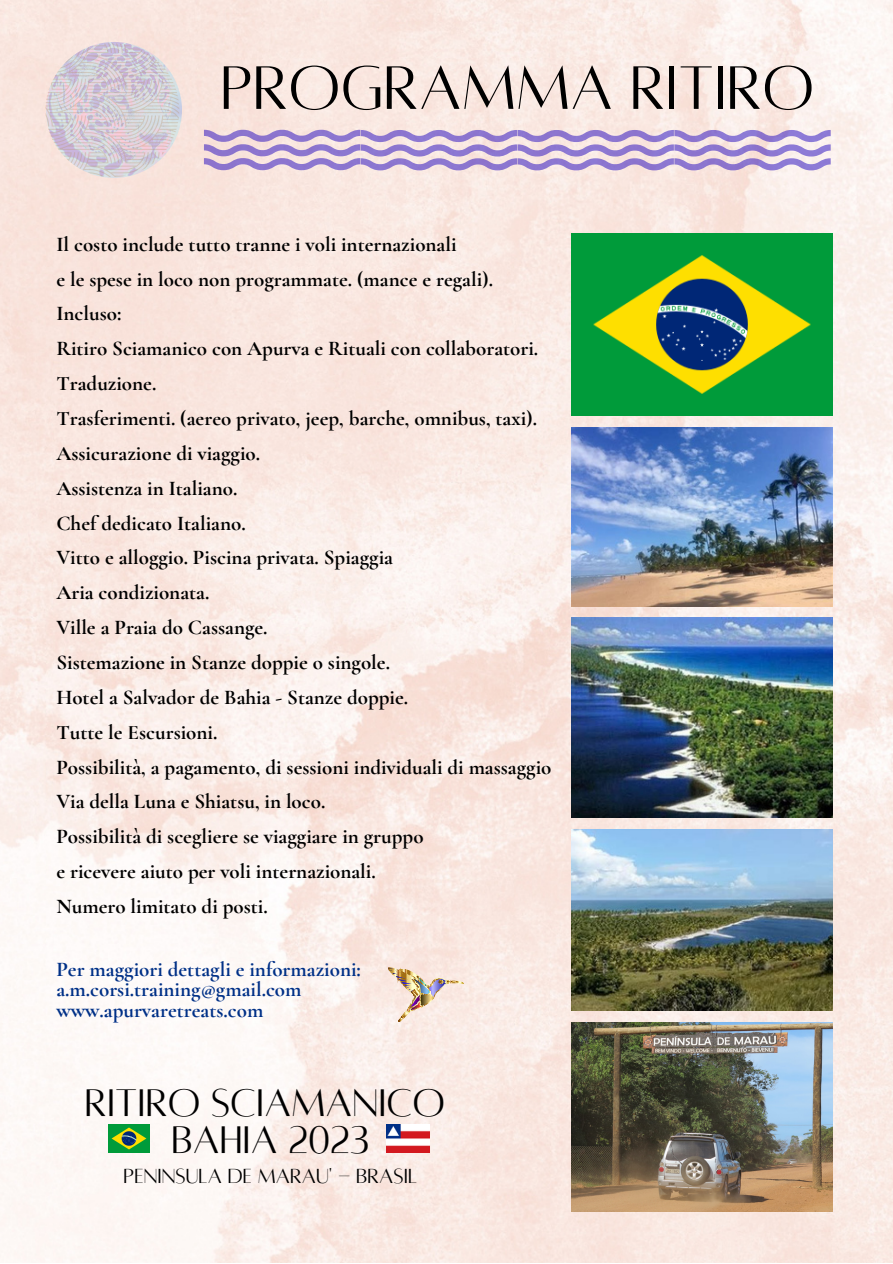
<style>
.page{position:relative;width:893px;height:1264px;background:#fff}
.page>*{position:absolute;margin:0;border:0;box-sizing:border-box;transform-origin:0 0}
.t1{font:67.65px "Alta regular";color:#000}
.t2{font:42.45px "Alta regular";color:#000}
.t3{font:22.5px "Alta regular";color:#000}
.t4{font:700 21px "Cormorant Garamond";color:#000}
.t5{font:700 21px "Cormorant Garamond";color:#003087}
</style>
<div class="page">
<img style="left:0;top:0;width:892px;height:1262px">
<svg style="left:204px;top:130px;width:626px;height:40px;background:#c3b0d8"></svg>
<svg style="left:45px;top:43px;width:134px;height:134px;background:#d9cfd5"></svg>
<img style="left:572px;top:1022px;width:260px;height:189px">
<img style="left:572px;top:829px;width:260px;height:181px">
<img style="left:572px;top:617px;width:260px;height:200px">
<img style="left:572px;top:428px;width:260px;height:178px">
<img style="left:572px;top:233px;width:260px;height:183px">
<img style="left:387px;top:1124px;width:42px;height:28px">
<img style="left:109px;top:1124px;width:40px;height:28px">
<img style="left:388px;top:967px;width:75px;height:54px">
<p class="t1" style="left:220px;top:55px;width:595px">PROGRAMMA RITIRO</p>
<p class="t4" style="left:56px;top:231px;width:401px">Il costo include tutto tranne i voli internazionali</p>
<p class="t4" style="left:56px;top:266px;width:438px">e le spese in loco non programmate. (mance e regali).</p>
<p class="t4" style="left:56px;top:301px;width:66px">Incluso:</p>
<p class="t4" style="left:56px;top:336px;width:483px">Ritiro Sciamanico con Apurva e Rituali con collaboratori.</p>
<p class="t4" style="left:56px;top:371px;width:101px">Traduzione.</p>
<p class="t4" style="left:56px;top:405px;width:482px">Trasferimenti. (aereo privato, jeep, barche, omnibus, taxi).</p>
<p class="t4" style="left:56px;top:440px;width:205px">Assicurazione di viaggio.</p>
<p class="t4" style="left:56px;top:475px;width:182px">Assistenza in Italiano.</p>
<p class="t4" style="left:56px;top:510px;width:191px">Chef dedicato Italiano.</p>
<p class="t4" style="left:56px;top:545px;width:338px">Vitto e alloggio. Piscina privata. Spiaggia</p>
<p class="t4" style="left:56px;top:580px;width:154px">Aria condizionata.</p>
<p class="t4" style="left:56px;top:614px;width:213px">Ville a Praia do Cassange.</p>
<p class="t4" style="left:56px;top:649px;width:335px">Sistemazione in Stanze doppie o singole.</p>
<p class="t4" style="left:56px;top:684px;width:353px">Hotel a Salvador de Bahia - Stanze doppie.</p>
<p class="t4" style="left:56px;top:719px;width:162px">Tutte le Escursioni.</p>
<p class="t4" style="left:56px;top:754px;width:496px">Possibilità, a pagamento, di sessioni individuali di massaggio</p>
<p class="t4" style="left:56px;top:789px;width:270px">Via della Luna e Shiatsu, in loco.</p>
<p class="t4" style="left:56px;top:824px;width:369px">Possibilità di scegliere se viaggiare in gruppo</p>
<p class="t4" style="left:56px;top:858px;width:321px">e ricevere aiuto per voli internazionali.</p>
<p class="t4" style="left:56px;top:893px;width:213px">Numero limitato di posti.</p>
<p class="t5" style="left:56px;top:956px;width:306px">Per maggiori dettagli e informazioni:</p>
<p class="t5" style="left:56px;top:976px;width:247px">a.m.corsi.training@gmail.com</p>
<p class="t5" style="left:56px;top:997px;width:208px">www.apurvaretreats.com</p>
<p class="t2" style="left:85px;top:1081px;width:362px">RITIRO SCIAMANICO</p>
<p class="t2" style="left:171px;top:1118px;width:199px">BAHIA 2023</p>
<p class="t3" style="left:124px;top:1165px;width:295px">PENINSULA DE MARAU' - BRASIL</p>
</div>
